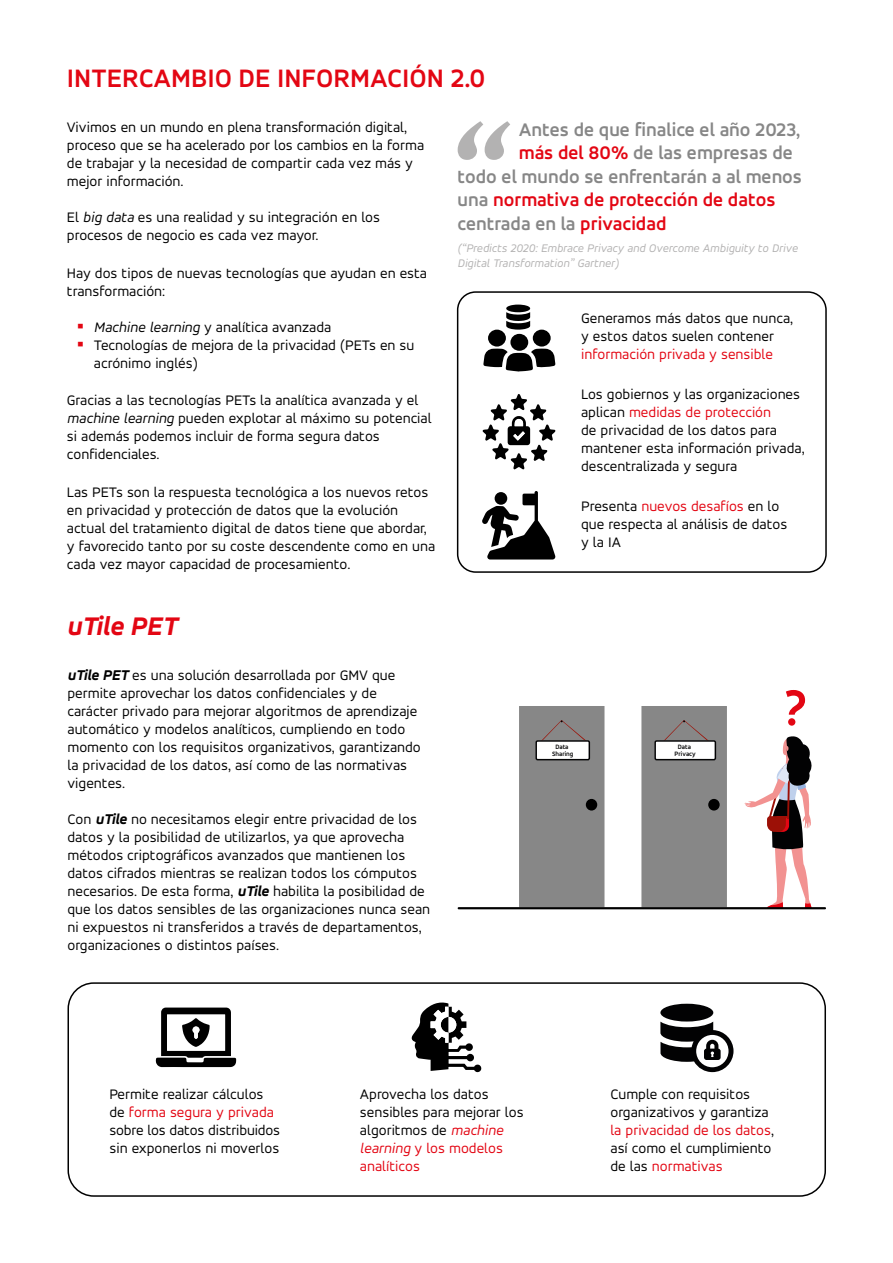
<style>
.page{position:relative;width:893px;height:1263px;background:#fff}
.page>*{position:absolute;margin:0;border:0;box-sizing:border-box;transform-origin:0 0}
.t1{font:700 53.85px "Accord Alternate";color:#e30613}
.t2{font:700 27px "Accord Alternate";color:#e30613}
.t3{font:italic 700 expanded 27px "Accord Alternate";color:#e30613}
.t4{font:700 19.5px "Accord Alternate";color:#878787}
.t5{font:700 19.5px "Accord Alternate";color:#e30613}
.t6{font:15px/18px "Accord Alternate";color:#000}
.t7{font:15px "Accord Alternate";color:#e30613}
.t8{font:italic 12px/14.4px "Accord Alternate";color:#b3b2b2}
.t9{font:700 6.75px/6.8px "Accord Alternate";color:#020203;text-align:center}
.s1{font-style:italic}
.s2{font-family:"Verdana";font-size:21px;color:#e30613}
.s3{font-weight:700;font-style:italic;font-stretch:expanded}
.s4{color:#e30613}
.s5{color:#878787}
.s6{font-style:italic;color:#e30613}
</style>
<div class="page">
<div style="left:67px;top:982px;width:759px;height:215px;border:2px solid #000;border-radius:26px"></div>
<div style="left:457px;top:291px;width:370px;height:282px;border:2px solid #000;border-radius:18px"></div>
<svg style="left:483px;top:349px;width:72px;height:23px"></svg>
<div style="left:510px;top:334px;width:18px;height:17px;background:#000;border-radius:50%"></div>
<div style="left:488px;top:330px;width:18px;height:17px;background:#000;border-radius:50%"></div>
<div style="left:533px;top:330px;width:18px;height:17px;background:#000;border-radius:50%"></div>
<svg style="left:506px;top:305px;width:24px;height:25px"></svg>
<svg style="left:482px;top:394px;width:73px;height:76px"></svg>
<svg style="left:482px;top:491px;width:74px;height:68px"></svg>
<div style="left:495px;top:492px;width:12px;height:13px;background:#000;border-radius:50%"></div>
<svg style="left:156px;top:1007px;width:80px;height:60px"></svg>
<svg style="left:411px;top:1002px;width:71px;height:70px"></svg>
<div style="left:660px;top:1004px;width:53px;height:17px;background:#020203;border-radius:50%"></div>
<svg style="left:660px;top:1021px;width:73px;height:51px"></svg>
<svg style="left:458px;top:121px;width:52px;height:39px"></svg>
<div style="left:519px;top:706px;width:85px;height:201px;background:#878787"></div>
<div style="left:586px;top:799px;width:11px;height:11px;background:#000;border-radius:50%"></div>
<svg style="left:542px;top:720px;width:44px;height:20px"></svg>
<svg style="left:744px;top:736px;width:68px;height:171px"></svg>
<div style="left:536px;top:740px;width:54px;height:20px;background:#fff"></div>
<div style="left:535px;top:740px;width:55px;height:20px;border:2px solid #020203"></div>
<div style="left:641px;top:706px;width:86px;height:201px;background:#878787;border:2px solid #878787"></div>
<div style="left:708px;top:799px;width:12px;height:11px;background:#000;border-radius:50%"></div>
<svg style="left:664px;top:720px;width:44px;height:20px"></svg>
<div style="left:655px;top:740px;width:61px;height:20px;background:#fff"></div>
<div style="left:654px;top:740px;width:62px;height:20px;border:2px solid #020203"></div>
<hr style="left:458px;top:907px;width:368px;height:2px;background:#000">
<h2 class="t2" style="left:67px;top:62px;width:420px">INTERCAMBIO DE INFORMACIÓN 2.0</h2>
<p class="t6" style="left:67px;top:118px;width:359px">Vivimos en un mundo en plena transformación digital, proceso que se ha acelerado por los cambios en la forma de trabajar y la necesidad de compartir cada vez más y mejor información.</p>
<p class="t6" style="left:67px;top:208px;width:314px">El <span class="s1">big data</span> es una realidad y su integración en los procesos de negocio es cada vez mayor.</p>
<p class="t6" style="left:67px;top:264px;width:362px">Hay dos tipos de nuevas tecnologías que ayudan en esta transformación:</p>
<p class="t6" style="left:77px;top:318px;width:256px"><span class="s2">▪</span> <span class="s1">Machine learning</span> y analítica avanzada</p>
<p class="t6" style="left:94px;top:336px;width:322px;text-indent:-17px"><span class="s2">▪</span> Tecnologías de mejora de la privacidad (PETs en su acrónimo inglés)</p>
<p class="t6" style="left:67px;top:391px;width:366px">Gracias a las tecnologías PETs la analítica avanzada y el <span class="s1">machine learning</span> pueden explotar al máximo su potencial si además podemos incluir de forma segura datos confidenciales.</p>
<p class="t6" style="left:67px;top:483px;width:370px">Las PETs son la respuesta tecnológica a los nuevos retos en privacidad y protección de datos que la evolución actual del tratamiento digital de datos tiene que abordar, y favorecido tanto por su coste descendente como en una cada vez mayor capacidad de procesamiento.</p>
<h2 class="t3" style="left:67px;top:609px;width:112px">uTile PET</h2>
<p class="t6" style="left:67px;top:666px;width:355px"><span class="s3">uTile PET</span> es una solución desarrollada por GMV que permite aprovechar los datos confidenciales y de carácter privado para mejorar algoritmos de aprendizaje automático y modelos analíticos, cumpliendo en todo momento con los requisitos organizativos, garantizando la privacidad de los datos, así como de las normativas vigentes.</p>
<p class="t6" style="left:67px;top:810px;width:364px">Con <span class="s3">uTile</span> no necesitamos elegir entre privacidad de los datos y la posibilidad de utilizarlos, ya que aprovecha métodos criptográficos avanzados que mantienen los datos cifrados mientras se realizan todos los cómputos necesarios. De esta forma, <span class="s3">uTile</span> habilita la posibilidad de que los datos sensibles de las organizaciones nunca sean ni expuestos ni transferidos a través de departamentos, organizaciones o distintos países.</p>
<h3 class="t4" style="left:519px;top:118px;width:283px">Antes de que finalice el año 2023,</h3>
<h3 class="t4" style="left:519px;top:141px;width:276px"><span class="s4">más del 80%</span> de las empresas de</h3>
<h3 class="t4" style="left:458px;top:165px;width:346px">todo el mundo se enfrentarán a al menos</h3>
<h3 class="t5" style="left:458px;top:188px;width:319px"><span class="s5">una</span> normativa de protección de datos</h3>
<h3 class="t4" style="left:458px;top:211px;width:210px">centrada en la <span class="s4">privacidad</span></h3>
<p class="t8" style="left:458px;top:241px;width:342px">(“Predicts 2020: Embrace Privacy and Overcome Ambiguity to Drive<br>Digital Transformation” Gartner)</p>
<p class="t6" style="left:581px;top:309px;width:214px">Generamos más datos que nunca, y estos datos suelen contener</p>
<p class="t7" style="left:581px;top:346px;width:193px">información privada y sensible</p>
<p class="t6" style="left:581px;top:384px;width:225px">Los gobiernos y las organizaciones aplican <span class="s4">medidas de protección<br></span>de privacidad de los datos para mantener esta información privada, descentralizada y segura</p>
<p class="t6" style="left:581px;top:496px;width:208px">Presenta <span class="s4">nuevos desafíos</span> en lo que respecta al análisis de datos y la IA</p>
<p class="t9" style="left:552px;top:743px;width:23px">Data<br>Sharing</p>
<p class="t9" style="left:675px;top:743px;width:23px">Data<br>Privacy</p>
<h1 class="t1" style="left:784px;top:675px;width:24px">?</h1>
<p class="t6" style="left:109px;top:1084px;width:172px">Permite realizar cálculos de <span class="s4">forma segura y privada </span>sobre los datos distribuidos sin exponerlos ni moverlos</p>
<p class="t6" style="left:360px;top:1084px;width:165px">Aprovecha los datos sensibles para mejorar los algoritmos de <span class="s6">machine learning</span> <span class="s4">y los modelos analíticos</span></p>
<p class="t6" style="left:610px;top:1084px;width:165px">Cumple con requisitos organizativos y garantiza <span class="s4">la privacidad de los datos</span>, así como el cumplimiento de las <span class="s4">normativas</span></p>
</div>
